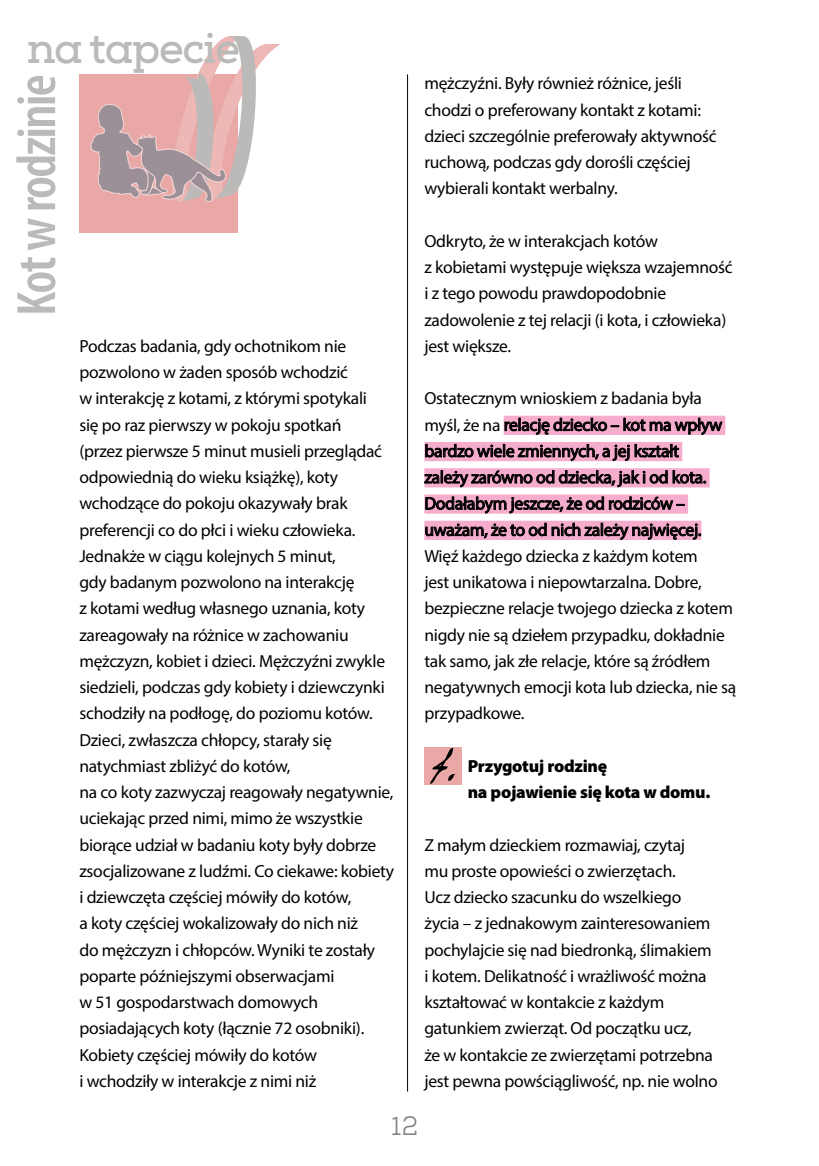
<style>
.page{position:relative;width:819px;height:1166px;background:#fff}
.page>*{position:absolute;margin:0;border:0;box-sizing:border-box;transform-origin:0 0}
.t1{font:600 condensed 56px "Myriad Pro";letter-spacing:-.03em;color:#bcbab9}
.t2{font:700 42px "Nexa Slab";letter-spacing:-.03em;color:#bcbab9}
.t3{font:26.25px "Nexa Slab";color:#808285;scale:.91 1}
.t4{font:17.5px/26.2px "Myriad Pro";letter-spacing:-.015em;color:#000}
.t5{font:900 17.5px/26.2px "Myriad Pro";letter-spacing:-.015em;color:#000}
</style>
<div class="page">
<hr style="left:407px;top:74px;width:1px;height:1017px;background:#000">
<div style="left:79px;top:74px;width:158px;height:159px;background:#e9a7a6"></div>
<svg style="left:90px;top:36px;width:191px;height:170px"></svg>
<div style="left:503px;top:416px;width:222px;height:19px;background:#f6adcd"></div>
<div style="left:424px;top:442px;width:258px;height:19px;background:#f6adcd"></div>
<div style="left:424px;top:468px;width:285px;height:19px;background:#f6adcd"></div>
<div style="left:424px;top:494px;width:264px;height:20px;background:#f6adcd"></div>
<div style="left:424px;top:521px;width:277px;height:19px;background:#f6adcd"></div>
<div style="left:424px;top:747px;width:37px;height:37px;background:#e9a7a6"></div>
<svg style="left:430px;top:748px;width:25px;height:36px"></svg>
<h2 class="t2" style="left:27px;top:24px;width:215px">na tapecie</h2>
<h1 class="t1" style="left:2px;top:316px;width:243px;rotate:-90deg">Kot w rodzinie</h1>
<p class="t4" style="left:79px;top:332px;width:316px">Podczas badania, gdy ochotnikom nie pozwolono w żaden sposób wchodzić<br>w interakcję z kotami, z którymi spotykali<br>się po raz pierwszy w pokoju spotkań<br>(przez pierwsze 5 minut musieli przeglądać odpowiednią do wieku książkę), koty wchodzące do pokoju okazywały brak preferencji co do płci i wieku człowieka.<br>Jednakże w ciągu kolejnych 5 minut,<br>gdy badanym pozwolono na interakcję<br>z kotami według własnego uznania, koty zareagowały na różnice w zachowaniu mężczyzn, kobiet i dzieci. Mężczyźni zwykle siedzieli, podczas gdy kobiety i dziewczynki schodziły na podłogę, do poziomu kotów.<br>Dzieci, zwłaszcza chłopcy, starały się natychmiast zbliżyć do kotów,<br>na co koty zazwyczaj reagowały negatywnie, uciekając przed nimi, mimo że wszystkie biorące udział w badaniu koty były dobrze zsocjalizowane z ludźmi. Co ciekawe: kobiety i dziewczęta częściej mówiły do kotów,<br>a koty częściej wokalizowały do nich niż<br>do mężczyzn i chłopców. Wyniki te zostały poparte późniejszymi obserwacjami<br>w 51 gospodarstwach domowych posiadających koty (łącznie 72 osobniki).<br>Kobiety częściej mówiły do kotów<br>i wchodziły w interakcje z nimi niż</p>
<p class="t4" style="left:424px;top:70px;width:294px">mężczyźni. Były również różnice, jeśli chodzi o preferowany kontakt z kotami: dzieci szczególnie preferowały aktywność ruchową, podczas gdy dorośli częściej wybierali kontakt werbalny.</p>
<p class="t4" style="left:424px;top:227px;width:310px">Odkryto, że w interakcjach kotów<br>z kobietami występuje większa wzajemność i z tego powodu prawdopodobnie zadowolenie z tej relacji (i kota, i człowieka) jest większe.</p>
<p class="t4" style="left:424px;top:385px;width:313px">Ostatecznym wnioskiem z badania była myśl, że na relację dziecko – kot ma wpływ bardzo wiele zmiennych, a jej kształt<br>zależy zarówno od dziecka, jak i od kota.<br>Dodałabym jeszcze, że od rodziców – uważam, że to od nich zależy najwięcej.<br>Więź każdego dziecka z każdym kotem<br>jest unikatowa i niepowtarzalna. Dobre, bezpieczne relacje twojego dziecka z kotem nigdy nie są dziełem przypadku, dokładnie tak samo, jak złe relacje, które są źródłem negatywnych emocji kota lub dziecka, nie są przypadkowe.</p>
<p class="t5" style="left:467px;top:752px;width:244px">Przygotuj rodzinę<br>na pojawienie się kota w domu.</p>
<p class="t4" style="left:424px;top:831px;width:295px">Z małym dzieckiem rozmawiaj, czytaj<br>mu proste opowieści o zwierzętach.<br>Ucz dziecko szacunku do wszelkiego życia – z jednakowym zainteresowaniem pochylajcie się nad biedronką, ślimakiem i kotem. Delikatność i wrażliwość można kształtować w kontakcie z każdym gatunkiem zwierząt. Od początku ucz,<br>że w kontakcie ze zwierzętami potrzebna jest pewna powściągliwość, np. nie wolno</p>
<h3 class="t3" style="left:391px;top:1110px;width:30px">12</h3>
</div>
